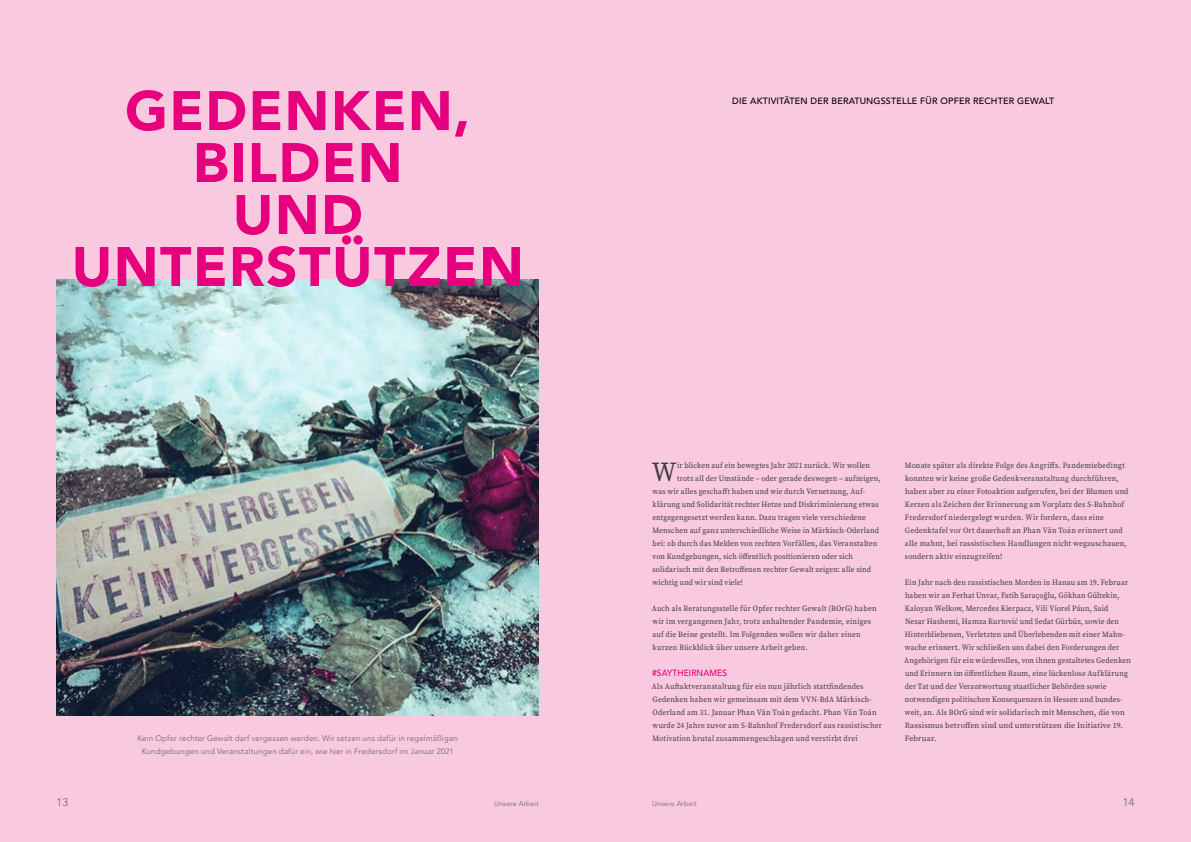
<style>
.page{position:relative;width:1191px;height:842px;background:#f8c9df}
.page>*{position:absolute;margin:0;border:0;box-sizing:border-box;transform-origin:0 0}
.t1{font:900 55px/52px "Avenir LT Std";letter-spacing:.025em;color:#e6007d;text-align:center}
.t2{font:27.4px "Source Serif Variable";color:#3c3c3b;scale:.94 1}
.t3{font:300 11px "Avenir LT Std";color:#646363}
.t4{font:500 9px "Avenir LT Std";letter-spacing:.02em;color:#000}
.t5{font:500 9px "Avenir LT Std";letter-spacing:.01em;color:#e6007d;scale:.94 1}
.t6{font:8px/13px "Source Serif Variable";letter-spacing:.02em;color:#3c3c3b;scale:.94 1}
.t7{font:300 8px/13px "Avenir LT Std";letter-spacing:.015em;color:#646363;text-align:center}
.t8{font:300 7px "Avenir LT Std";letter-spacing:.02em;color:#646363}
</style>
<div class="page">
<img style="left:57px;top:280px;width:482px;height:435px">
<h1 class="t1" style="left:72px;top:85px;width:454px">GEDENKEN,<br>BILDEN<br>UND<br>UNTERSTÜTZEN</h1>
<p class="t7" style="left:137px;top:732px;width:322px">Kein Opfer rechter Gewalt darf vergessen werden. Wir setzen uns dafür in regelmäßigen<br>Kundgebungen und Veranstaltungen dafür ein, wie hier in Fredersdorf im Januar 2021</p>
<p class="t4" style="left:732px;top:96px;width:323px">DIE AKTIVITÄTEN DER BERATUNGSSTELLE FÜR OPFER RECHTER GEWALT</p>
<h2 class="t2" style="left:652px;top:454px;width:28px">W</h2>
<p class="t6" style="left:677px;top:459px;width:207px">ir blicken auf ein bewegtes Jahr 2021 zurück. Wir wollen</p>
<p class="t6" style="left:677px;top:472px;width:218px">trotz all der Umstände – oder gerade deswegen – aufzeigen,</p>
<p class="t6" style="left:652px;top:485px;width:227px">was wir alles geschafft haben und wie durch Vernetzung, Auf-</p>
<p class="t6" style="left:652px;top:498px;width:242px">klärung und Solidarität rechter Hetze und Diskriminierung etwas</p>
<p class="t6" style="left:652px;top:511px;width:229px">entgegengesetzt werden kann. Dazu tragen viele verschiedene</p>
<p class="t6" style="left:652px;top:524px;width:242px">Menschen auf ganz unterschiedliche Weise in Märkisch-Oderland</p>
<p class="t6" style="left:652px;top:537px;width:240px">bei: ob durch das Melden von rechten Vorfällen, das Veranstalten</p>
<p class="t6" style="left:652px;top:550px;width:215px">von Kundgebungen, sich öffentlich positionieren oder sich</p>
<p class="t6" style="left:652px;top:563px;width:234px">solidarisch mit den Betroffenen rechter Gewalt zeigen: alle sind</p>
<p class="t6" style="left:652px;top:576px;width:98px">wichtig und wir sind viele!</p>
<p class="t6" style="left:652px;top:602px;width:240px">Auch als Beratungsstelle für Opfer rechter Gewalt (BOrG) haben wir im vergangenen Jahr, trotz anhaltender Pandemie, einiges auf die Beine gestellt. Im Folgenden wollen wir daher einen kurzen Rückblick über unsere Arbeit geben.</p>
<p class="t5" style="left:652px;top:668px;width:81px">#SAYTHEIRNAMES</p>
<p class="t6" style="left:652px;top:680px;width:246px">Als Auftaktveranstaltung für ein nun jährlich stattfindendes Gedenken haben wir gemeinsam mit dem VVN-BdA Märkisch-Oderland am 31. Januar Phan Văn Toản gedacht. Phan Văn Toản wurde 24 Jahre zuvor am S-Bahnhof Fredersdorf aus rassistischer Motivation brutal zusammengeschlagen und verstirbt drei</p>
<p class="t6" style="left:905px;top:459px;width:239px">Monate später als direkte Folge des Angriffs. Pandemiebedingt konnten wir keine große Gedenkveranstaltung durchführen, haben aber zu einer Fotoaktion aufgerufen, bei der Blumen und Kerzen als Zeichen der Erinnerung am Vorplatz des S-Bahnhof Fredersdorf niedergelegt wurden. Wir fordern, dass eine Gedenktafel vor Ort dauerhaft an Phan Văn Toản erinnert und alle mahnt, bei rassistischen Handlungen nicht wegzuschauen, sondern aktiv einzugreifen!</p>
<p class="t6" style="left:904px;top:576px;width:243px">Ein Jahr nach den rassistischen Morden in Hanau am 19. Februar haben wir an Ferhat Unvar, Fatih Saraçoğlu, Gökhan Gültekin, Kaloyan Welkow, Mercedes Kierpacz, Vili Viorel Páun, Said<br>Nesar Hashemi, Hamza Kurtović und Sedat Gürbüz, sowie den Hinterbliebenen, Verletzten und Überlebenden mit einer Mahn&shy;wache erinnert. Wir schließen uns dabei den Forderungen der Angehörigen für ein würdevolles, von ihnen gestaltetes Gedenken und Erinnern im öffentlichen Raum, eine lückenlose Aufklärung der Tat und der Verantwortung staatlicher Behörden sowie notwendigen politischen Konsequenzen in Hessen und bundes&shy;weit, an. Als BOrG sind wir solidarisch mit Menschen, die von Rassismus betroffen sind und unterstützen die Initiative 19.<br>Februar.</p>
<h3 class="t3" style="left:57px;top:796px;width:13px">13</h3>
<p class="t8" style="left:494px;top:799px;width:46px">Unsere Arbeit</p>
<p class="t8" style="left:652px;top:799px;width:46px">Unsere Arbeit</p>
<h3 class="t3" style="left:1122px;top:796px;width:13px">14</h3>
</div>
